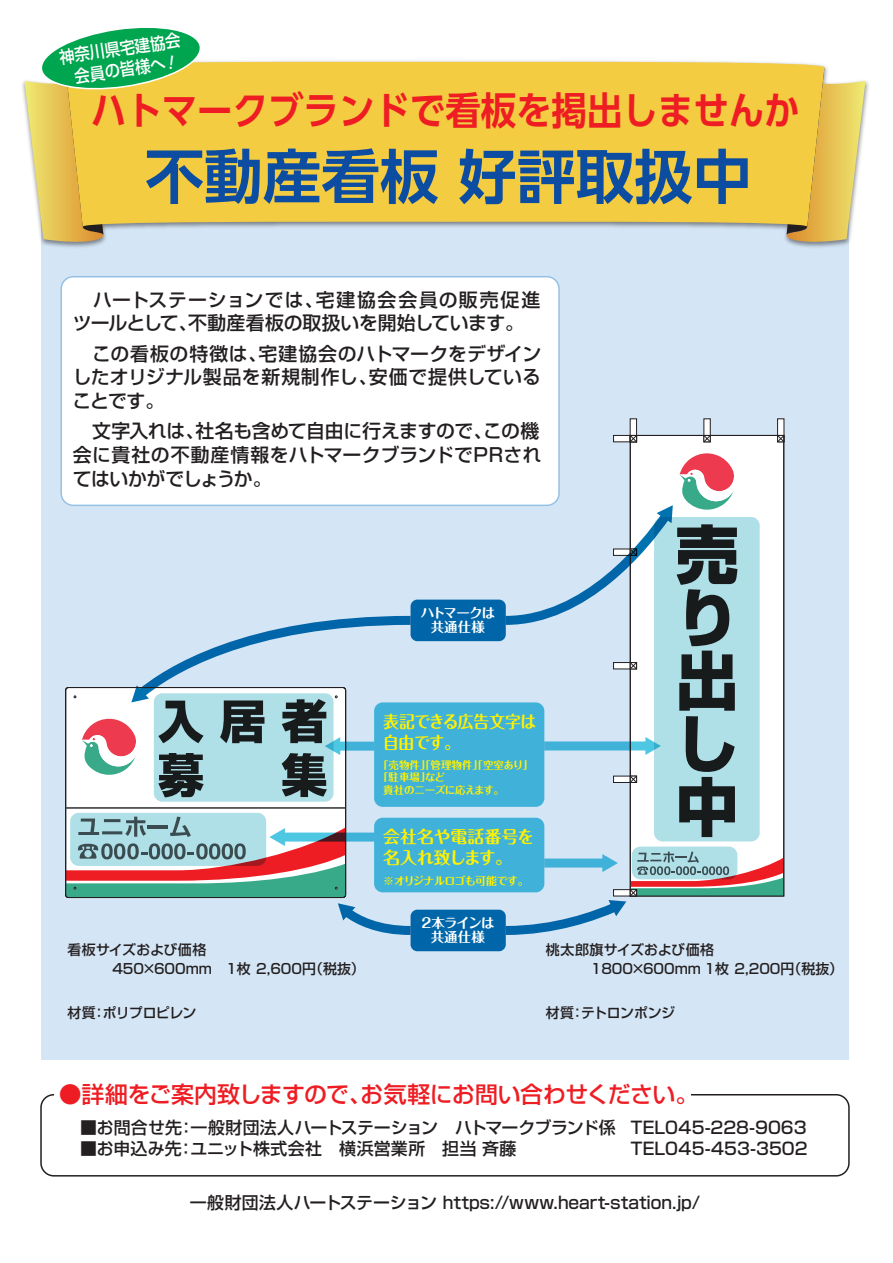
<style>
.page{position:relative;width:893px;height:1263px;background:#fff}
.page>*{position:absolute;margin:0;border:0;box-sizing:border-box;transform-origin:0 0}
.t1{font:700 58.65px "UD Shin Go Pr 6 De";color:#0d4da1}
.t2{font:700 38.55px "UD Shin Go Pr 6 De";color:#ee1d23;scale:.92 1}
.t3{font:500 22.95px "Shin Go Pro";letter-spacing:-.025em;color:#ee1d23}
.t4{font:500 18.9px/23.9px "Shin Go Pro";letter-spacing:.005em;color:#231f20;text-align:justify}
.t5{font:500 16.95px/21.1px "Shin Go Pro";letter-spacing:.005em;color:#231f20}
.t6{font:500 16.95px "Shin Go Pro";letter-spacing:-.015em;color:#231f20}
.t7{font:700 16.95px/21.1px "Maru Fo Pro";letter-spacing:-.015em;color:#fff101}
.t8{font:700 16.95px/21.1px "Maru Fo Pro";letter-spacing:-.015em;color:#fff101;scale:.93 1}
.t9{font:500 16.95px/21px "Shin Go Pro";color:#fff;text-align:center;scale:.9 1}
.t10{font:500 13.95px "Shin Go Pro";color:#231f20}
.t11{font:500 13.95px "Shin Go Pro";letter-spacing:.025em;color:#231f20}
.t12{font:500 13.95px "Shin Go Pro";letter-spacing:-.05em;color:#231f20}
.t13{font:500 13.95px "Shin Go Pro";letter-spacing:-.025em;color:#231f20}
.t14{font:700 13.5px/14.4px "Maru Fo Pro";letter-spacing:-.025em;color:#fff;text-align:center}
.t15{font:700 13.5px/14.4px "Maru Fo Pro";letter-spacing:-.05em;color:#fff;text-align:center}
.t16{font:700 10.95px "Maru Fo Pro";letter-spacing:-.055em;color:#fff101}
.t17{font:700 10.5px "Maru Fo Pro";letter-spacing:-.02em;color:#fff101}
.t18{font:700 10.5px "Maru Fo Pro";color:#fff101}
</style>
<div class="page">
<div style="left:41px;top:159px;width:808px;height:901px;background:#d4e5f5"></div>
<div style="left:61px;top:277px;width:498px;height:228px;background:#fff;border-radius:12px"></div>
<div style="left:60px;top:276px;width:500px;height:230px;border:2px solid #96c1e7;border-radius:12px"></div>
<div style="left:374px;top:818px;width:170px;height:74px;background:#40b2da;border-radius:9px"></div>
<div style="left:411px;top:910px;width:95px;height:41px;background:#0066a9;border-radius:7px"></div>
<div style="left:40px;top:1094px;width:810px;height:82px;border:2px solid #231f20;border-radius:13px"></div>
<div style="left:54px;top:1076px;width:637px;height:36px;background:#fff"></div>
<img style="left:22px;top:60px;width:847px;height:187px">
<svg style="left:786px;top:67px;width:79px;height:178px"></svg>
<div style="left:203px;top:61px;width:622px;height:166px;background:#f3cc41"></div>
<div style="left:66px;top:687px;width:280px;height:210px;background:#fff;border-radius:3px"></div>
<hr style="left:66px;top:807px;width:280px;height:2px;background:#57585a">
<div style="left:630px;top:435px;width:154px;height:461px;background:#fff"></div>
<div style="left:613px;top:435px;width:24px;height:7px;background:#fff;border:1px solid #231f20"></div>
<div style="left:630px;top:419px;width:7px;height:23px;background:#fff;border:1px solid #231f20"></div>
<svg style="left:632px;top:437px;width:5px;height:5px"></svg>
<div style="left:777px;top:419px;width:7px;height:23px;background:#fff;border:1px solid #231f20"></div>
<svg style="left:777px;top:437px;width:5px;height:5px"></svg>
<svg style="left:704px;top:419px;width:6px;height:16px"></svg>
<svg style="left:703px;top:437px;width:8px;height:5px"></svg>
<div style="left:70px;top:813px;width:196px;height:53px;background:#afdfe7;border-radius:9px"></div>
<div style="left:632px;top:846px;width:105px;height:33px;background:#afdfe7;border-radius:9px"></div>
<div style="left:154px;top:693px;width:180px;height:109px;background:#afdfe7;border-radius:9px"></div>
<div style="left:654px;top:517px;width:106px;height:324px;background:#afdfe7;border-radius:9px"></div>
<div style="left:282px;top:832px;width:92px;height:9px;background:#40b2da"></div>
<svg style="left:68px;top:817px;width:276px;height:79px"></svg>
<div style="left:374px;top:702px;width:170px;height:105px;background:#40b2da;border-radius:9px"></div>
<svg style="left:338px;top:903px;width:73px;height:32px"></svg>
<svg style="left:506px;top:852px;width:278px;height:83px"></svg>
<div style="left:411px;top:600px;width:95px;height:41px;background:#0066a9;border-radius:7px"></div>
<div style="left:630px;top:435px;width:154px;height:461px;border:1px solid #231f20"></div>
<svg style="left:506px;top:453px;width:231px;height:384px"></svg>
<div style="left:66px;top:687px;width:280px;height:211px;border:1px solid #231f20;border-radius:3px"></div>
<svg style="left:82px;top:616px;width:329px;height:181px"></svg>
<svg style="left:24px;top:28px;width:179px;height:217px;background:#c2c865"></svg>
<p class="t9" style="left:58px;top:45px;width:137px;rotate:-8deg">神奈川県宅建協会会員の皆様へ</p>
<h2 class="t2" style="left:91px;top:79px;width:772px">ハトマークブランドで看板を掲出しませんか</h2>
<h1 class="t1" style="left:145px;top:129px;width:608px">不動産看板 好評取扱中</h1>
<p class="t4" style="left:73px;top:285px;width:469px">　ハートステーションでは、宅建協会会員の販売促進ツールとして、不動産看板の取扱いを開始しています。</p>
<p class="t4" style="left:73px;top:339px;width:470px">　この看板の特徴は、宅建協会のハトマークをデザインしたオリジナル製品を新規制作し、安価で提供していることです。</p>
<p class="t4" style="left:73px;top:417px;width:470px">　文字入れは、社名も含めて自由に行えますので、この機会に貴社の不動産情報をハトマークブランドでPRされてはいかがでしょうか。</p>
<p class="t15" style="left:421px;top:604px;width:76px">ハトマークは共通仕様</p>
<p class="t8" style="left:383px;top:709px;width:166px">表記できる広告文字は自由です。</p>
<p class="t18" style="left:378px;top:757px;width:156px">「売物件」「管理物件」「空室あり」</p>
<p class="t17" style="left:378px;top:769px;width:69px">「駐車場」など</p>
<p class="t17" style="left:383px;top:781px;width:122px">貴社のニーズに応えます。</p>
<p class="t10" style="left:68px;top:938px;width:140px">看板サイズおよび価格</p>
<p class="t10" style="left:112px;top:957px;width:254px">450×600mm 1枚 2,600円（税抜）</p>
<p class="t7" style="left:383px;top:824px;width:152px">会社名や電話番号を名入れ致します。</p>
<p class="t16" style="left:383px;top:872px;width:147px">※オリジナルロゴも可能です。</p>
<p class="t14" style="left:421px;top:914px;width:75px">2本ラインは共通仕様</p>
<p class="t11" style="left:546px;top:938px;width:170px">桃太郎旗サイズおよび価格</p>
<p class="t10" style="left:591px;top:957px;width:254px">1800×600mm 1枚 2,200円（税抜）</p>
<p class="t12" style="left:68px;top:1001px;width:130px">材質：ポリプロピレン</p>
<p class="t13" style="left:546px;top:1001px;width:131px">材質：テトロンポンジ</p>
<p class="t3" style="left:59px;top:1076px;width:641px">●詳細をご案内致しますので、お気軽にお問い合わせください。</p>
<p class="t6" style="left:80px;top:1114px;width:537px">■お問合せ先：一般財団法人ハートステーション　ハトマークブランド係</p>
<p class="t5" style="left:80px;top:1136px;width:438px">■お申込み先：ユニット株式会社　横浜営業所　担当 斉藤</p>
<p class="t5" style="left:190px;top:1190px;width:512px">一般財団法人ハートステーション https://www.heart-station.jp/</p>
<p class="t5" style="left:631px;top:1115px;width:178px">TEL045-228-9063<br>TEL045-453-3502</p>
</div>
